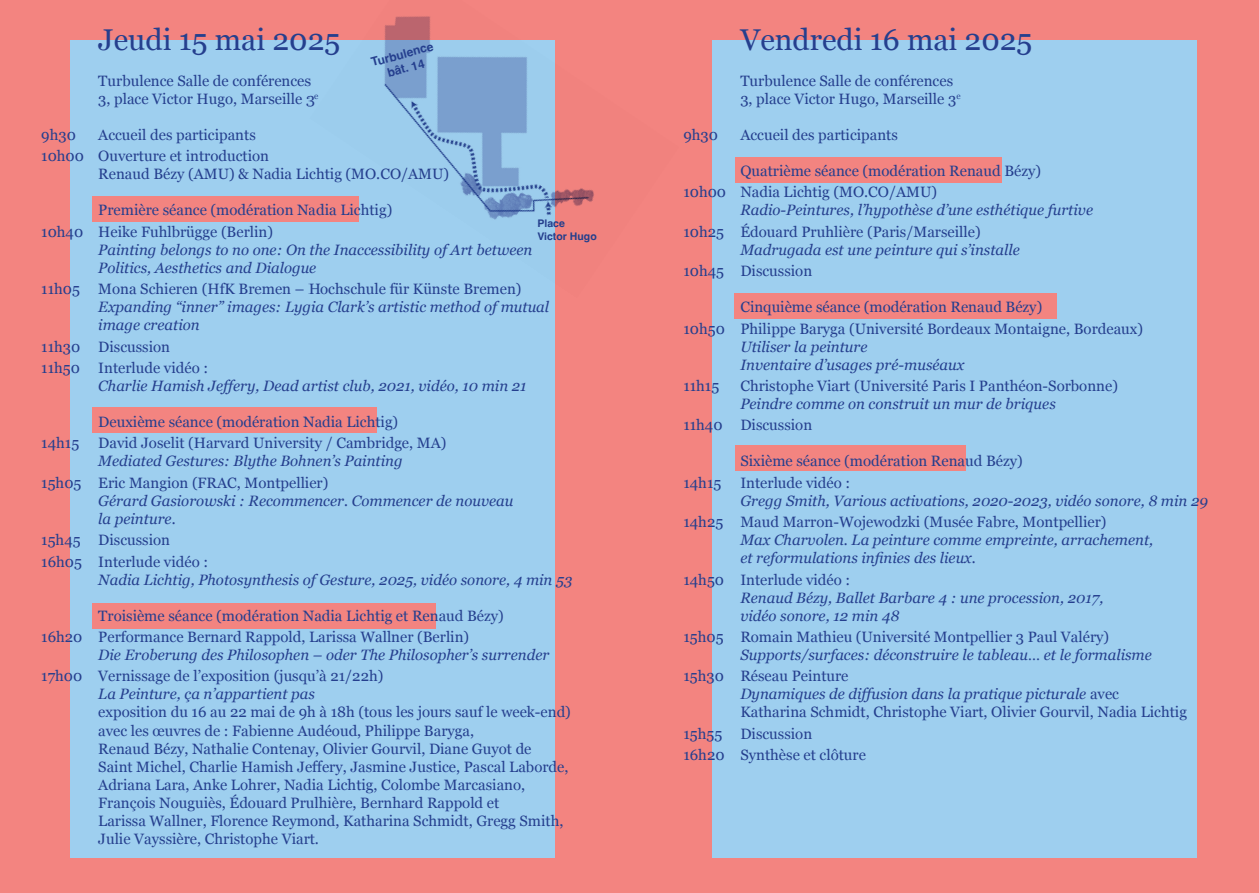
<style>
.page{position:relative;width:1259px;height:893px;background:#f38480}
.page>*{position:absolute;margin:0;border:0;box-sizing:border-box;transform-origin:0 0}
.t1{font:30px "Georgia";color:#253f8e}
.t2{font:15px/18px "Georgia";color:#253f8e}
.t3{font:italic 15px/18px "Georgia";color:#253f8e}
.t4{font:700 12px/14.4px "Helvetica";color:#253f8e;text-align:center}
.t5{font:700 10.5px/12.6px "Helvetica";color:#253f8e}
.s1{font-style:italic}
</style>
<div class="page">
<div style="left:70px;top:40px;width:484px;height:818px;background:#9ecfef"></div>
<div style="left:712px;top:40px;width:484px;height:818px;background:#9ecfef"></div>
<div style="left:92px;top:197px;width:267px;height:25px;background:#f38480"></div>
<div style="left:734px;top:157px;width:267px;height:26px;background:#f38480"></div>
<div style="left:92px;top:408px;width:285px;height:25px;background:#f38480"></div>
<div style="left:734px;top:293px;width:322px;height:25px;background:#f38480"></div>
<div style="left:92px;top:603px;width:344px;height:25px;background:#f38480"></div>
<div style="left:734px;top:445px;width:231px;height:26px;background:#f38480"></div>
<img style="left:310px;top:16px;width:284px;height:282px">
<h1 class="t1" style="left:98px;top:18px;width:243px">Jeudi 15 mai 2025</h1>
<p class="t2" style="left:98px;top:71px;width:222px">Turbulence Salle de conférences<br>3, place Victor Hugo, Marseille 3<sup>e</sup></p>
<p class="t4" style="left:370px;top:57px;width:65px;rotate:-15deg">Turbulence bât. 14</p>
<p class="t2" style="left:41px;top:125px;width:36px">9h30</p>
<p class="t2" style="left:41px;top:123px;width:229px;line-height:21.5px;text-indent:57px">Accueil des participants<br>10h00 Ouverture et introduction</p>
<p class="t2" style="left:98px;top:165px;width:352px">Renaud Bézy (AMU) &amp; Nadia Lichtig (MO.CO/AMU)</p>
<p class="t2" style="left:41px;top:199px;width:352px;line-height:21.5px;text-indent:57px">Première séance (modération Nadia Lichtig)<br>10h40 Heike Fuhlbrügge (Berlin)</p>
<p class="t3" style="left:98px;top:240px;width:435px">Painting belongs to no one: On the Inaccessibility of Art between<br>Politics, Aesthetics and Dialogue</p>
<p class="t2" style="left:41px;top:279px;width:482px">11h05 Mona Schieren (HfK Bremen – Hochschule für Künste Bremen)</p>
<p class="t3" style="left:98px;top:297px;width:452px">Expanding “inner” images: Lygia Clark’s artistic method of mutual image creation</p>
<p class="t2" style="left:41px;top:335px;width:168px;line-height:21.5px">11h30 Discussion<br>11h50 Interlude vidéo :</p>
<p class="t3" style="left:98px;top:376px;width:430px">Charlie Hamish Jeffery, Dead artist club, 2021, vidéo, 10 min 21</p>
<p class="t2" style="left:98px;top:412px;width:301px">Deuxième séance (modération Nadia Lichtig)</p>
<p class="t2" style="left:41px;top:434px;width:40px">14h15</p>
<p class="t2" style="left:98px;top:434px;width:350px">David Joselit (Harvard University / Cambridge, MA)</p>
<p class="t3" style="left:98px;top:452px;width:306px">Mediated Gestures: Blythe Bohnen’s Painting</p>
<p class="t2" style="left:41px;top:473px;width:289px">15h05 Eric Mangion (FRAC, Montpellier)</p>
<p class="t3" style="left:98px;top:491px;width:417px">Gérard Gasiorowski : Recommencer. Commencer de nouveau la peinture.</p>
<p class="t2" style="left:41px;top:529px;width:168px;line-height:21.5px">15h45 Discussion<br>16h05 Interlude vidéo :</p>
<p class="t3" style="left:98px;top:570px;width:475px">Nadia Lichtig, Photosynthesis of Gesture, 2025, vidéo sonore, 4 min 53</p>
<p class="t2" style="left:41px;top:604px;width:464px;line-height:21.5px;text-indent:57px">Troisième séance (modération Nadia Lichtig et Renaud Bézy)<br>16h20 Performance Bernard Rappold, Larissa Wallner (Berlin)</p>
<p class="t3" style="left:98px;top:645px;width:452px">Die Eroberung des Philosophen – oder The Philosopher’s surrender</p>
<p class="t2" style="left:41px;top:667px;width:344px">17h00 Vernissage de l’exposition (jusqu’à 21/22h)</p>
<p class="t3" style="left:98px;top:685px;width:218px">La Peinture, ça n’appartient pas</p>
<p class="t2" style="left:98px;top:703px;width:474px">exposition du 16 au 22 mai de 9h à 18h (tous les jours sauf le week-end) avec les œuvres de : Fabienne Audéoud, Philippe Baryga,<br>Renaud Bézy, Nathalie Contenay, Olivier Gourvil, Diane Guyot de<br>Saint Michel, Charlie Hamish Jeffery, Jasmine Justice, Pascal Laborde, Adriana Lara, Anke Lohrer, Nadia Lichtig, Colombe Marcasiano, François Nouguiès, Édouard Prulhière, Bernhard Rappold et<br>Larissa Wallner, Florence Reymond, Katharina Schmidt, Gregg Smith, Julie Vayssière, Christophe Viart.</p>
<p class="t5" style="left:537px;top:218px;width:61px">Place<br>Victor Hugo</p>
<h1 class="t1" style="left:740px;top:18px;width:293px">Vendredi 16 mai 2025</h1>
<p class="t2" style="left:740px;top:71px;width:222px">Turbulence Salle de conférences<br>3, place Victor Hugo, Marseille 3<sup>e</sup></p>
<p class="t2" style="left:683px;top:125px;width:36px">9h30</p>
<p class="t2" style="left:740px;top:125px;width:159px">Accueil des participants</p>
<p class="t2" style="left:683px;top:159px;width:359px;line-height:21.5px;text-indent:57px">Quatrième séance (modération Renaud Bézy)<br>10h00 Nadia Lichtig (MO.CO/AMU)</p>
<p class="t3" style="left:740px;top:201px;width:354px">Radio-Peintures, l’hypothèse d’une esthétique furtive</p>
<p class="t2" style="left:683px;top:222px;width:299px">10h25 Édouard Pruhlière (Paris/Marseille)</p>
<p class="t3" style="left:740px;top:240px;width:281px">Madrugada est une peinture qui s’installe</p>
<p class="t2" style="left:683px;top:261px;width:130px">10h45 Discussion</p>
<p class="t2" style="left:683px;top:296px;width:461px;line-height:21.5px;text-indent:57px">Cinquième séance (modération Renaud Bézy)<br>10h50 Philippe Baryga (Université Bordeaux Montaigne, Bordeaux)</p>
<p class="t3" style="left:740px;top:337px;width:225px">Utiliser la peinture<br>Inventaire d’usages pré-muséaux</p>
<p class="t2" style="left:683px;top:376px;width:37px">11h15</p>
<p class="t2" style="left:740px;top:376px;width:379px">Christophe Viart (Université Paris I Panthéon-Sorbonne)</p>
<p class="t3" style="left:740px;top:394px;width:317px">Peindre comme on construit un mur de briques</p>
<p class="t2" style="left:683px;top:416px;width:130px">11h40 Discussion</p>
<p class="t2" style="left:740px;top:452px;width:284px">Sixième séance (modération Renaud Bézy)</p>
<p class="t2" style="left:683px;top:473px;width:40px">14h15</p>
<p class="t2" style="left:740px;top:473px;width:111px">Interlude vidéo :</p>
<p class="t3" style="left:740px;top:491px;width:469px">Gregg Smith, Various activations, 2020-2023, vidéo sonore, 8 min 29</p>
<p class="t2" style="left:683px;top:512px;width:425px">14h25 Maud Marron-Wojewodzki (Musée Fabre, Montpellier)</p>
<p class="t3" style="left:740px;top:530px;width:414px">Max Charvolen. La peinture comme empreinte, arrachement, et reformulations infinies des lieux.</p>
<p class="t2" style="left:683px;top:570px;width:168px">14h50 Interlude vidéo :</p>
<p class="t3" style="left:740px;top:588px;width:364px">Renaud Bézy, Ballet Barbare 4 : une procession, 2017, vidéo sonore, 12 min 48</p>
<p class="t2" style="left:683px;top:627px;width:427px">15h05 Romain Mathieu (Université Montpellier 3 Paul Valéry)</p>
<p class="t3" style="left:740px;top:645px;width:413px">Supports/surfaces: déconstruire le tableau… et le formalisme</p>
<p class="t2" style="left:740px;top:667px;width:448px;text-indent:-57px">15h30 Réseau Peinture<br><span class="s1">Dynamiques de diffusion dans la pratique picturale</span> avec<br>Katharina Schmidt, Christophe Viart, Olivier Gourvil, Nadia Lichtig</p>
<p class="t2" style="left:683px;top:722px;width:184px;line-height:21.5px">15h55 Discussion<br>16h20 Synthèse et clôture</p>
</div>
